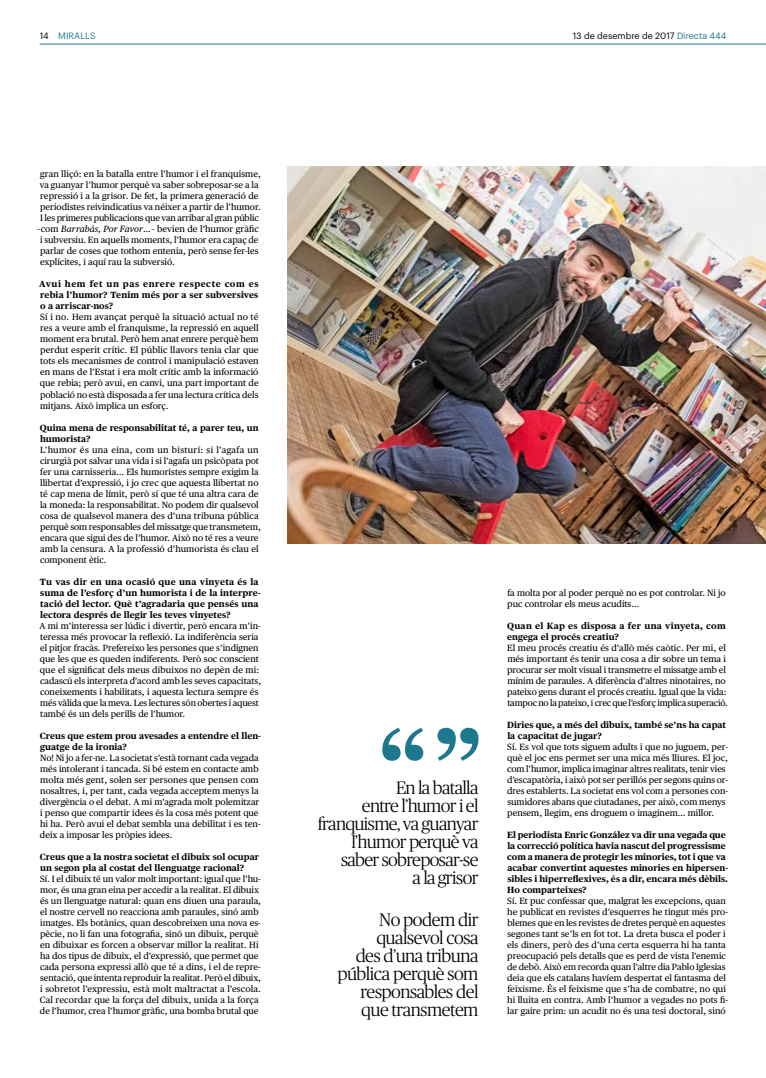
<style>
.page{position:relative;width:766px;height:1078px;background:#fff}
.page>*{position:absolute;margin:0;border:0;box-sizing:border-box;transform-origin:0 0}
.t1{font:300 18px/18px "Publico";letter-spacing:-.035em;color:#000;text-align:right}
.t2{font:9px/11px "Publico Text";color:#000}
.t3{font:700 9px/11px "Publico Text";color:#000}
.t4{font:700 9px/11px "Publico Text";letter-spacing:.02em;color:#000}
.t5{font:9px "Graphik";color:#000}
.t6{font:9px "Graphik";letter-spacing:.005em;color:#1d778d}
.s1{color:#000}
.s2{color:#1d778d}
.s3{font-style:italic}
</style>
<div class="page">
<hr style="left:40px;top:44px;width:725px;height:1px;background:#1d778d">
<svg style="left:382px;top:727px;width:41px;height:33px"></svg>
<svg style="left:437px;top:727px;width:41px;height:33px"></svg>
<img style="left:287px;top:166px;width:478px;height:377px">
<p class="t6" style="left:40px;top:29px;width:57px"><span class="s1">14</span> MIRALLS</p>
<p class="t5" style="left:572px;top:29px;width:155px">13 de desembre de 2017 <span class="s2">Directa 444</span></p>
<p class="t2" style="left:40px;top:169px;width:222px">gran lliçó: en la batalla entre l’humor i el franquisme,</p>
<p class="t2" style="left:40px;top:180px;width:220px">va guanyar l’humor perquè va saber sobreposar-se a la</p>
<p class="t2" style="left:40px;top:191px;width:220px">repressió i a la grisor. De fet, la primera generació de</p>
<p class="t2" style="left:40px;top:202px;width:222px">periodistes reivindicatius va néixer a partir de l’humor.</p>
<p class="t2" style="left:40px;top:213px;width:220px">I les primeres publicacions que van arribar al gran públic</p>
<p class="t2" style="left:37px;top:224px;width:223px">–com <span class="s3">Barrabás, Por Favor</span>…– bevien de l’humor gràfic</p>
<p class="t2" style="left:40px;top:235px;width:220px">i subversiu. En aquells moments, l’humor era capaç de</p>
<p class="t2" style="left:40px;top:246px;width:220px">parlar de coses que tothom entenia, però sense fer-les</p>
<p class="t2" style="left:40px;top:257px;width:136px">explícites, i aquí rau la subversió.</p>
<p class="t3" style="left:39px;top:279px;width:221px;text-align:justify">Avui hem fet un pas enrere respecte com es rebia l’humor? Tenim més por a ser subversives o a arriscar-nos?</p>
<p class="t2" style="left:40px;top:312px;width:220px;text-align:justify">Sí i no. Hem avançat perquè la situació actual no té res a veure amb el franquisme, la repressió en aquell moment era brutal. Però hem anat enrere perquè hem perdut esperit crític. El públic llavors tenia clar que tots els mecanismes de control i manipulació estaven en mans de l’Estat i era molt crític amb la informació que rebia; però avui, en canvi, una part important de població no està disposada a fer una lectura crítica dels mitjans. Això implica un esforç.</p>
<p class="t3" style="left:40px;top:422px;width:220px">Quina mena de responsabilitat té, a parer teu, un humorista?</p>
<p class="t2" style="left:40px;top:444px;width:222px">L’humor és una eina, com un bisturí: si l’agafa un cirurgià pot salvar una vida i si l’agafa un psicòpata pot fer una carnisseria… Els humoristes sempre exigim la llibertat d’expressió, i jo crec que aquesta llibertat no té cap mena de límit, però sí que té una altra cara de la moneda: la responsabilitat. No podem dir qualsevol cosa de qualsevol manera des d’una tribuna pública perquè som responsables del missatge que transmetem, encara que sigui des de l’humor. Això no té res a veure amb la censura. A la professió d’humorista és clau el component ètic.</p>
<p class="t3" style="left:40px;top:576px;width:222px">Tu vas dir en una ocasió que una vinyeta és la suma de l’esforç d’un humorista i de la interpre&shy;tació del lector. Què t’agradaria que pensés una lectora després de llegir les teves vinyetes?</p>
<p class="t2" style="left:39px;top:620px;width:223px">A mi m’interessa ser lúdic i divertir, però encara m’in&shy;teressa més provocar la reflexió. La indiferència seria el pitjor fracàs. Prefereixo les persones que s’indignen que les que es queden indiferents. Però soc conscient que el significat dels meus dibuixos no depèn de mi: cadascú els interpreta d’acord amb les seves capacitats, coneixements i habilitats, i aquesta lectura sempre és més vàlida que la meva. Les lectures són obertes i aquest també és un dels perills de l’humor.</p>
<p class="t3" style="left:40px;top:730px;width:222px">Creus que estem prou avesades a entendre el llen&shy;guatge de la ironia?</p>
<p class="t2" style="left:40px;top:752px;width:222px">No! Ni jo a fer-ne. La societat s’està tornant cada vegada més intolerant i tancada. Si bé estem en contacte amb molta més gent, solen ser persones que pensen com nosaltres, i, per tant, cada vegada acceptem menys la divergència o el debat. A mi m’agrada molt polemitzar i penso que compartir idees és la cosa més potent que hi ha. Però avui el debat sembla una debilitat i es ten&shy;deix a imposar les pròpies idees.</p>
<p class="t3" style="left:40px;top:851px;width:220px">Creus que a la nostra societat el dibuix sol ocupar un segon pla al costat del llenguatge racional?</p>
<p class="t2" style="left:40px;top:873px;width:222px">Sí. I el dibuix té un valor molt important: igual que l’hu&shy;mor, és una gran eina per accedir a la realitat. El dibuix és un llenguatge natural: quan ens diuen una paraula, el nostre cervell no reacciona amb paraules, sinó amb imatges. Els botànics, quan descobreixen una nova es&shy;pècie, no li fan una fotografia, sinó un dibuix, perquè en dibuixar es forcen a observar millor la realitat. Hi ha dos tipus de dibuix, el d’expressió, que permet que cada persona expressi allò que té a dins, i el de repre&shy;sentació, que intenta reproduir la realitat. Però el dibuix, i sobretot l’expressiu, està molt maltractat a l’escola.<br>Cal recordar que la força del dibuix, unida a la força de l’humor, crea l’humor gràfic, una bomba brutal que</p>
<h1 class="t1" style="left:317px;top:778px;width:162px">En la batalla<br>entre l’humor i el franquisme, va guanyar l’humor perquè va saber sobreposar-se<br>a la grisor</h1>
<h1 class="t1" style="left:337px;top:910px;width:143px">No podem dir qualsevol cosa<br>des d’una tribuna pública perquè som responsables del que transmetem</h1>
<p class="t2" style="left:507px;top:587px;width:220px">fa molta por al poder perquè no es pot controlar. Ni jo puc controlar els meus acudits…</p>
<p class="t4" style="left:507px;top:620px;width:220px">Quan el Kap es disposa a fer una vinyeta, com engega el procés creatiu?</p>
<p class="t2" style="left:507px;top:642px;width:222px">El meu procés creatiu és d’allò més caòtic. Per mi, el més important és tenir una cosa a dir sobre un tema i procurar ser molt visual i transmetre el missatge amb el mínim de paraules. A diferència d’altres ninotaires, no pateixo gens durant el procés creatiu. Igual que la vida: tampoc no la pateixo, i crec que l’esforç implica superació.</p>
<p class="t3" style="left:507px;top:719px;width:220px">Diries que, a més del dibuix, també se’ns ha capat la capacitat de jugar?</p>
<p class="t2" style="left:507px;top:741px;width:222px">Sí. Es vol que tots siguem adults i que no juguem, per&shy;què el joc ens permet ser una mica més lliures. El joc, com l’humor, implica imaginar altres realitats, tenir vies d’escapatòria, i això pot ser perillós per segons quins or&shy;dres establerts. La societat ens vol com a persones con&shy;sumidores abans que ciutadanes, per això, com menys pensem, llegim, ens droguem o imaginem… millor.</p>
<p class="t3" style="left:507px;top:829px;width:222px">El periodista Enric González va dir una vegada que la correcció política havia nascut del progressisme com a manera de protegir les minories, tot i que va acabar convertint aquestes minories en hipersen&shy;sibles i hiperreflexives, és a dir, encara més dèbils.<br>Ho comparteixes?</p>
<p class="t2" style="left:507px;top:895px;width:222px">Sí. Et puc confessar que, malgrat les excepcions, quan he publicat en revistes d’esquerres he tingut més pro&shy;blemes que en les revistes de dretes perquè en aquestes segones tant se’ls en fot tot. La dreta busca el poder i els diners, però des d’una certa esquerra hi ha tanta preocupació pels detalls que es perd de vista l’enemic de debò. Això em recorda quan l’altre dia Pablo Iglesias deia que els catalans havíem despertat el fantasma del feixisme. És el feixisme que s’ha de combatre, no qui hi lluita en contra. Amb l’humor a vegades no pots fi&shy;lar gaire prim: un acudit no és una tesi doctoral, sinó</p>
</div>
